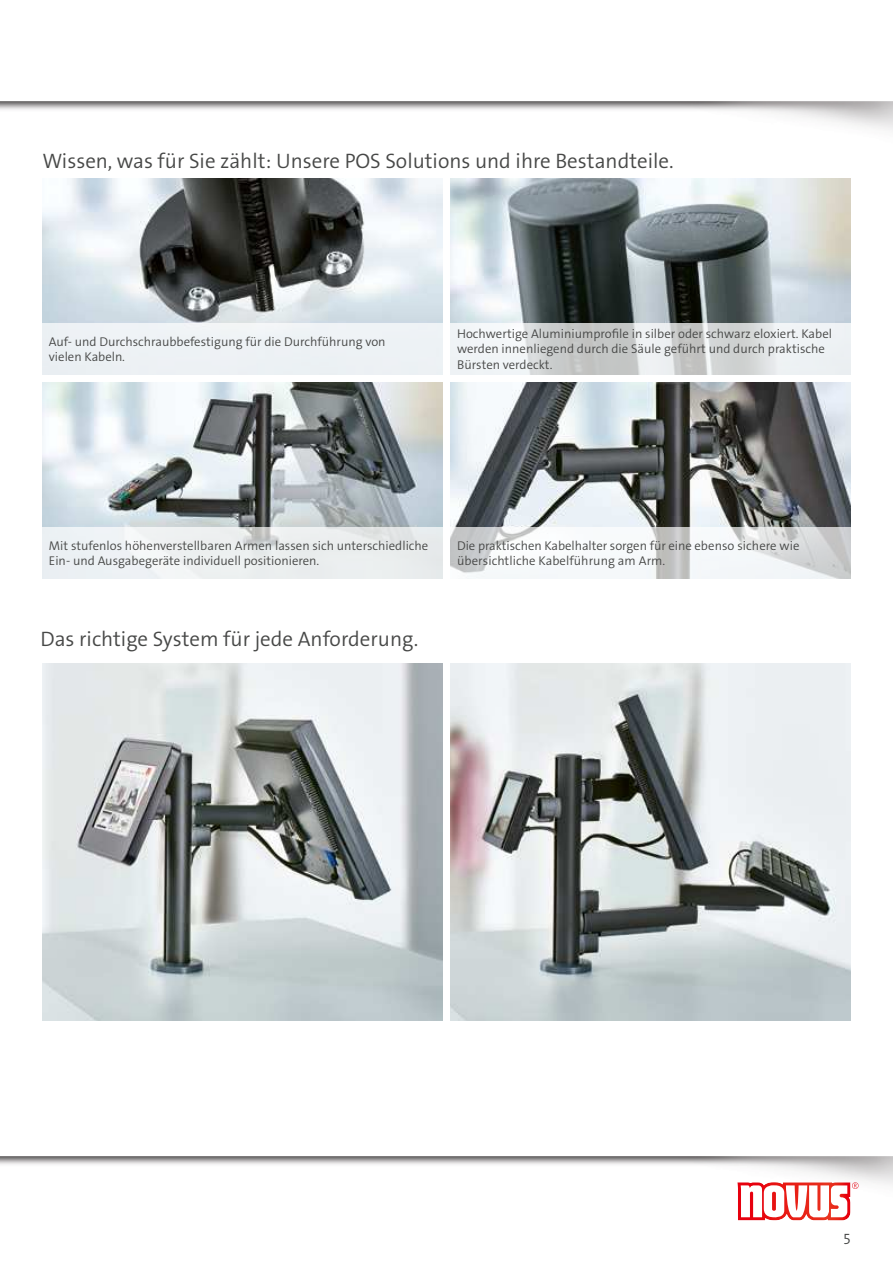
<style>
.page{position:relative;width:893px;height:1263px;background:#fff}
.page>*{position:absolute;margin:0;border:0;box-sizing:border-box;transform-origin:0 0}
.t1{font:300 21px "The Sans Os F";color:#474847}
.t2{font:300 15px "The Sans Os F";color:#474847}
.t3{font:300 12.75px/15.3px "The Sans Os F";color:#474847}
</style>
<div class="page">
<svg style="left:738px;top:1216px;width:112px;height:4px"></svg>
<img style="left:0;top:1156px;width:893px;height:60px">
<img style="left:43px;top:663px;width:399px;height:357px">
<img style="left:451px;top:663px;width:399px;height:357px">
<img style="left:43px;top:383px;width:399px;height:144px">
<img style="left:451px;top:383px;width:399px;height:144px">
<div style="left:40px;top:527px;width:406px;height:51px;background:#eceff0"></div>
<img style="left:43px;top:179px;width:399px;height:144px">
<img style="left:451px;top:179px;width:399px;height:144px">
<div style="left:40px;top:323px;width:404px;height:52px;background:#edf2f5"></div>
<svg style="left:450px;top:323px;width:401px;height:52px"></svg>
<svg style="left:450px;top:527px;width:401px;height:52px;fill:#f4f7f9"></svg>
<h1 class="t1" style="left:43px;top:151px;width:633px">Wissen, was für Sie zählt: Unsere POS Solutions und ihre Bestandteile.</h1>
<p class="t3" style="left:49px;top:334px;width:338px">Auf- und Durchschraubbefestigung für die Durchführung von vielen Kabeln.</p>
<p class="t3" style="left:457px;top:327px;width:376px">Hochwertige Aluminiumprofile in silber oder schwarz eloxiert. Kabel werden innenliegend durch die Säule geführt und durch praktische<br>Bürsten verdeckt.</p>
<p class="t3" style="left:49px;top:539px;width:381px">Mit stufenlos höhenverstellbaren Armen lassen sich unterschiedliche<br>Ein- und Ausgabegeräte individuell positionieren.</p>
<h1 class="t1" style="left:40px;top:629px;width:379px">Das richtige System für jede Anforderung.</h1>
<p class="t3" style="left:457px;top:539px;width:344px">Die praktischen Kabelhalter sorgen für eine ebenso sichere wie übersichtliche Kabelführung am Arm.</p>
<p class="t2" style="left:843px;top:1232px;width:8px">5</p>
</div>
